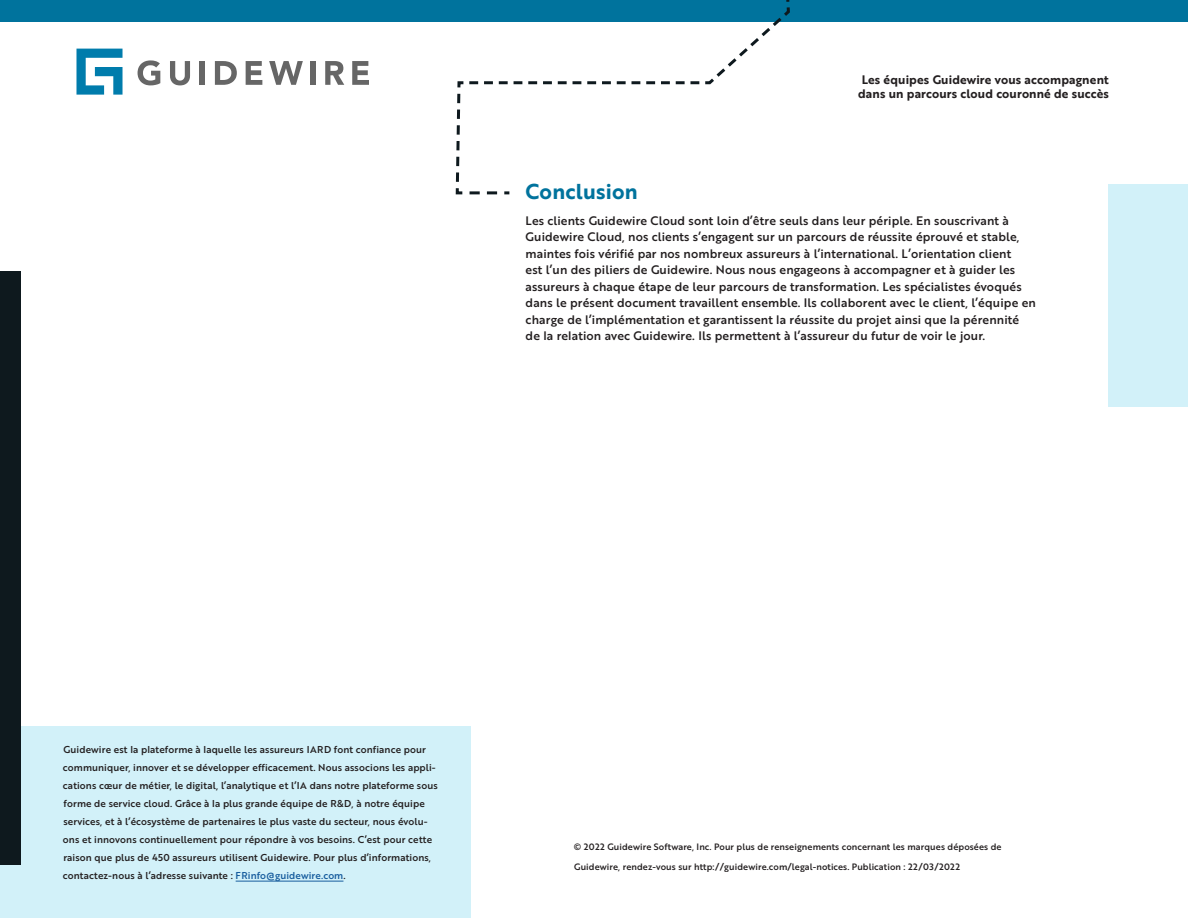
<style>
.page{position:relative;width:1188px;height:918px;background:#fff}
.page>*{position:absolute;margin:0;border:0;box-sizing:border-box;transform-origin:0 0}
.t1{font:21px "Brother 1816 Bold";letter-spacing:.01em;color:#00739d}
.BODY_COPY_LAST_PARAG{font:12px/16.5px "Brother 1816 Medium";letter-spacing:.01em;color:#231f20}
.Top_Corner_Doc_Title{font:12px/14.4px "Brother 1816 Bold";letter-spacing:.01em;color:#231f20}
.BOILERPLATE_PARAGRAP{font:9.75px/18px "Brother 1816 Medium";letter-spacing:.01em;color:#231f20}
.t2{font:9px/19.5px "Brother 1816 Medium";letter-spacing:.01em;color:#231f20}
.s1{color:#175d9e}
</style>
<div class="page">
<svg style="left:138px;top:60px;width:22px;height:25px"></svg>
<svg style="left:170px;top:61px;width:20px;height:24px"></svg>
<div style="left:200px;top:61px;width:5px;height:24px;background:#666"></div>
<svg style="left:215px;top:61px;width:22px;height:24px"></svg>
<svg style="left:246px;top:61px;width:16px;height:24px"></svg>
<svg style="left:269px;top:61px;width:34px;height:24px"></svg>
<div style="left:310px;top:61px;width:5px;height:24px;background:#666"></div>
<svg style="left:325px;top:61px;width:19px;height:24px"></svg>
<svg style="left:352px;top:61px;width:17px;height:24px"></svg>
<svg style="left:76px;top:49px;width:47px;height:46px"></svg>
<div style="left:0;top:0;width:1188px;height:22px;background:#00739d"></div>
<div style="left:1109px;top:184px;width:79px;height:223px;background:#d2f1f9"></div>
<svg style="left:455px;top:0;width:335px;height:195px"></svg>
<div style="left:0;top:726px;width:471px;height:192px;background:#d2f1f9"></div>
<hr style="left:236px;top:881px;width:107px;height:1px;background:#175d9e">
<div style="left:0;top:271px;width:21px;height:594px;background:#0e191e"></div>
<p class="Top_Corner_Doc_Title" style="left:858px;top:72px;width:252px">Les équipes Guidewire vous accompagnent dans un parcours cloud couronné de succès</p>
<h1 class="t1" style="left:526px;top:176px;width:114px">Conclusion</h1>
<p class="BODY_COPY_LAST_PARAG" style="left:526px;top:212px;width:512px">Les clients Guidewire Cloud sont loin d’être seuls dans leur périple. En souscrivant à Guidewire Cloud, nos clients s’engagent sur un parcours de réussite éprouvé et stable, maintes fois vérifié par nos nombreux assureurs à l’international. L’orientation client<br>est l’un des piliers de Guidewire. Nous nous engageons à accompagner et à guider les assureurs à chaque étape de leur parcours de transformation. Les spécialistes évoqués dans le présent document travaillent ensemble. Ils collaborent avec le client, l’équipe en charge de l’implémentation et garantissent la réussite du projet ainsi que la pérennité de la relation avec Guidewire. Ils permettent à l’assureur du futur de voir le jour.</p>
<p class="BOILERPLATE_PARAGRAP" style="left:63px;top:740px;width:376px">Guidewire est la plateforme à laquelle les assureurs IARD font confiance pour communiquer, innover et se développer efficacement. Nous associons les appli&shy;cations cœur de métier, le digital, l’analytique et l’IA dans notre plateforme sous forme de service cloud. Grâce à la plus grande équipe de R&amp;D, à notre équipe services, et à l’écosystème de partenaires le plus vaste du secteur, nous évolu&shy;ons et innovons continuellement pour répondre à vos besoins. C’est pour cette raison que plus de 450 assureurs utilisent Guidewire. Pour plus d’informations, contactez-nous à l’adresse suivante : <span class="s1">FRinfo@guidewire.com</span>.</p>
<p class="t2" style="left:574px;top:837px;width:429px">© 2022 Guidewire Software, Inc. Pour plus de renseignements concernant les marques déposées de<br>Guidewire, rendez-vous sur http://guidewire.com/legal-notices. Publication : 22/03/2022</p>
</div>
